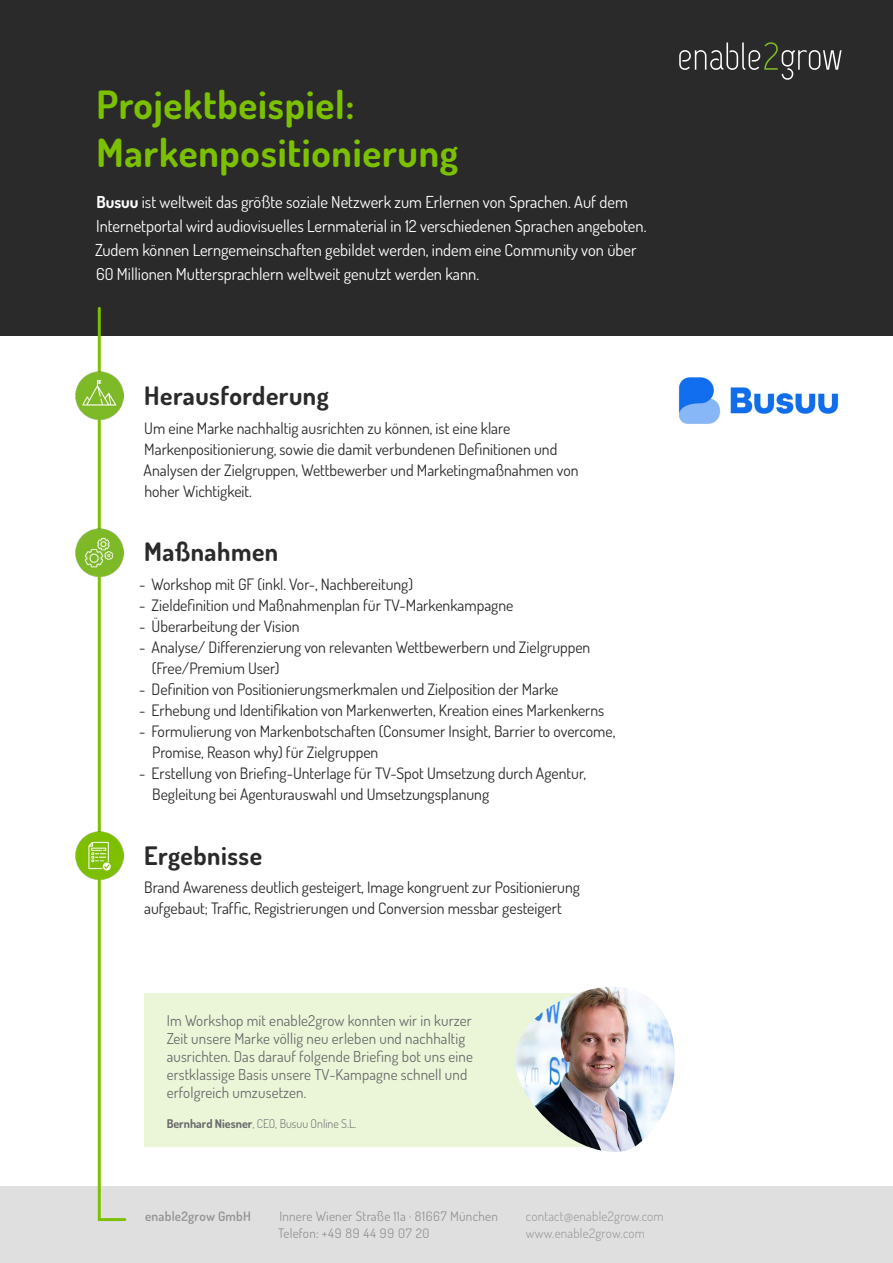
<style>
.page{position:relative;width:893px;height:1263px;background:#fff}
.page>*{position:absolute;margin:0;border:0;box-sizing:border-box;transform-origin:0 0}
.t1{font:700 39px/48px "Dosis";letter-spacing:.02em;color:#7cc100}
.t2{font:700 25.5px "Dosis";letter-spacing:.02em;color:#2a2a2a}
.t3{font:16.5px/24px "Dosis";color:#fff}
.t4{font:15.75px/21px "Dosis";color:#2a2a2a}
.t5{font:15px/18px "Dosis";letter-spacing:.01em;color:#6a6a6a}
.t6{font:13.2px/17px "Dosis";letter-spacing:.02em;color:#949494}
.t7{font:300 13.2px/17px "Dosis";letter-spacing:.02em;color:#949494}
.t8{font:600 13.2px "Dosis";letter-spacing:.02em;color:#949494}
.t9{font:300 12px "Dosis";color:#6a6a6a}
.s1{font-weight:700}
</style>
<div class="page">
<div style="left:0;top:0;width:893px;height:336px;background:#2a2a2a"></div>
<div style="left:0;top:1186px;width:893px;height:77px;background:#dfdfdf"></div>
<svg style="left:96px;top:307px;width:31px;height:915px"></svg>
<svg style="left:679px;top:42px;width:163px;height:38px"></svg>
<div style="left:144px;top:993px;width:485px;height:153px;background:#ebf6d9"></div>
<img style="left:510px;top:987px;width:165px;height:165px">
<img style="left:75px;top:371px;width:48px;height:48px">
<img style="left:75px;top:528px;width:48px;height:48px">
<img style="left:75px;top:831px;width:48px;height:48px">
<img style="left:678px;top:377px;width:161px;height:47px">
<h1 class="t1" style="left:96px;top:79px;width:363px">Projektbeispiel:<br>Markenpositionierung</h1>
<p class="t3" style="left:95px;top:190px;width:553px"><span class="s1">Busuu</span> ist weltweit das größte soziale Netzwerk zum Erlernen von Sprachen. Auf dem Internetportal wird audiovisuelles Lernmaterial in 12 verschiedenen Sprachen angeboten.<br>Zudem können Lerngemeinschaften gebildet werden, indem eine Community von über 60 Millionen Muttersprachlern weltweit genutzt werden kann.</p>
<h2 class="t2" style="left:144px;top:378px;width:186px">Herausforderung</h2>
<p class="t4" style="left:144px;top:417px;width:436px">Um eine Marke nachhaltig ausrichten zu können, ist eine klare Markenpositionierung, sowie die damit verbundenen Definitionen und Analysen der Zielgruppen, Wettbewerber und Marketingmaßnahmen von hoher Wichtigkeit.</p>
<h2 class="t2" style="left:144px;top:534px;width:136px">Maßnahmen</h2>
<p class="t4" style="left:139px;top:573px;width:276px">- Workshop mit GF (inkl. Vor-, Nachbereitung)</p>
<p class="t4" style="left:139px;top:594px;width:376px">- Zieldefinition und Maßnahmenplan für TV-Markenkampagne</p>
<p class="t4" style="left:139px;top:615px;width:162px">- Überarbeitung der Vision</p>
<p class="t4" style="left:152px;top:636px;width:440px;text-indent:-13px">- Analyse/ Differenzierung von relevanten Wettbewerbern und Zielgruppen (Free/Premium User)</p>
<p class="t4" style="left:139px;top:678px;width:421px">- Definition von Positionierungsmerkmalen und Zielposition der Marke</p>
<p class="t4" style="left:139px;top:699px;width:467px">- Erhebung und Identifikation von Markenwerten, Kreation eines Markenkerns</p>
<p class="t4" style="left:152px;top:720px;width:465px;text-indent:-13px">- Formulierung von Markenbotschaften (Consumer Insight, Barrier to overcome,<br>Promise, Reason why) für Zielgruppen</p>
<p class="t4" style="left:152px;top:762px;width:435px;text-indent:-13px">- Erstellung von Briefing-Unterlage für TV-Spot Umsetzung durch Agentur,<br>Begleitung bei Agenturauswahl und Umsetzungsplanung</p>
<h2 class="t2" style="left:144px;top:837px;width:119px">Ergebnisse</h2>
<p class="t4" style="left:144px;top:876px;width:437px">Brand Awareness deutlich gesteigert, Image kongruent zur Positionierung aufgebaut; Traffic, Registrierungen und Conversion messbar gesteigert</p>
<p class="t5" style="left:167px;top:1011px;width:308px">Im Workshop mit enable2grow konnten wir in kurzer Zeit unsere Marke völlig neu erleben und nachhaltig ausrichten. Das darauf folgende Briefing bot uns eine erstklassige Basis unsere TV-Kampagne schnell und erfolgreich umzusetzen.</p>
<p class="t9" style="left:167px;top:1115px;width:191px"><span class="s1">Bernhard Niesner</span>, CEO, Busuu Online S.L.</p>
<p class="t8" style="left:145px;top:1207px;width:107px">enable2grow GmbH</p>
<p class="t6" style="left:278px;top:1207px;width:221px">Innere Wiener Straße 11a · 81667 München<br>Telefon: +49 89 44 99 07 20</p>
<p class="t7" style="left:526px;top:1207px;width:139px">contact@enable2grow.com www.enable2grow.com</p>
</div>
